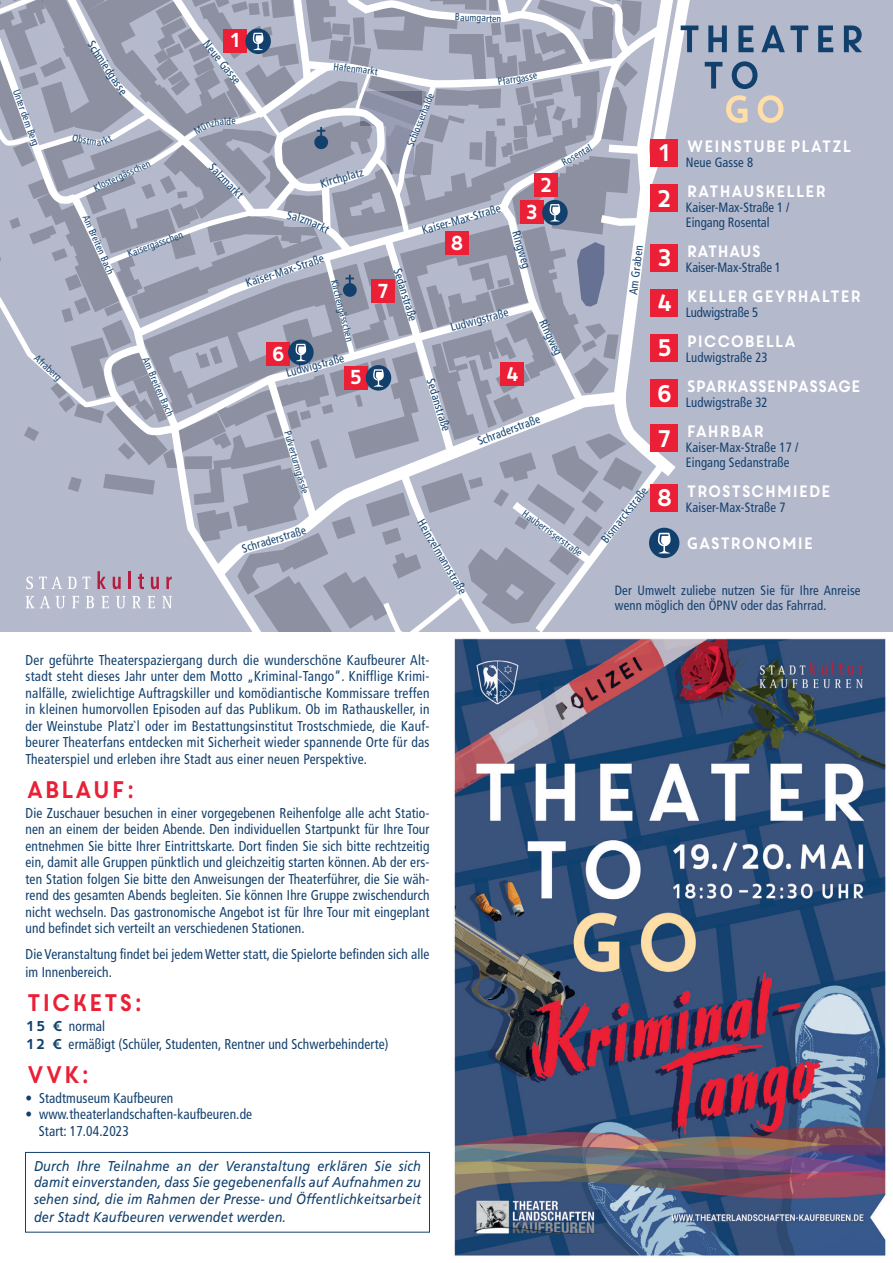
<style>
.page{position:relative;width:893px;height:1263px;background:#fff}
.page>*{position:absolute;margin:0;border:0;box-sizing:border-box;transform-origin:0 0}
.Zwischenüberschrift{font:24px "Core Circus";letter-spacing:-.075em;color:#eb1f35;scale:.9 1}
.Zwischenüberschrift-2{font:24px "Core Circus";color:#fff;scale:.9 1}
.Zwischenüberschrift-3{font:20.1px "Core Circus";color:#fff;scale:.9 1}
.Zwischenüberschrift-4{font:16.5px "Core Circus";letter-spacing:-.1em;color:#fff;scale:.9 1}
.Zwischenüberschrift-5{font:16.5px "Core Circus";letter-spacing:-.14em;color:#fff;scale:.9 1}
.Fließtext_Blau{font:condensed 14.25px/16.5px "Frutiger";letter-spacing:.01em;color:#12406d;text-align:justify;scale:.94 1}
.Fließtext_Blau-2{font:italic 14.25px/16.5px "Frutiger";letter-spacing:.01em;color:#12406d;text-align:justify;scale:.89 1}
.Text_Karte{font:condensed 13.5px/15px "Frutiger";letter-spacing:.01em;color:#12406d;scale:.94 1}
.Text_Karte-2{font:condensed 13.5px "Frutiger";letter-spacing:-.01em;color:#12406d;scale:.94 1}
.t1{font:condensed 11.7px "Frutiger";color:#12406d;scale:.94 1}
.t2{font:condensed 10.05px "Frutiger";color:#12406d;scale:.94 1}
.s1{font-family:"Core Circus";font-stretch:normal}
</style>
<div class="page">
<img style="left:446px;top:631px;width:447px;height:625px">
<div style="left:0;top:0;width:893px;height:631px;background:#b5b9cc"></div>
<svg style="left:818px;top:26px;width:15px;height:26px"></svg>
<svg style="left:844px;top:26px;width:18px;height:26px"></svg>
<div style="left:25px;top:1152px;width:405px;height:80px;border:1px solid #12406d"></div>
<svg style="left:0;top:0;width:808px;height:631px"></svg>
<p class="t2" style="left:21px;top:87px;width:65px;rotate:70deg">Unter dem Berg</p>
<p class="t2" style="left:40px;top:352px;width:37px;rotate:43deg">Afraberg</p>
<p class="t1" style="left:96px;top:38px;width:67px;rotate:56deg">Schmiedgasse</p>
<p class="t2" style="left:92px;top:183px;width:67px;rotate:-25deg">Klostergässchen</p>
<p class="t2" style="left:91px;top:213px;width:69px;rotate:66deg">Am Breiten Bach</p>
<p class="t2" style="left:126px;top:249px;width:63px;rotate:-20deg">Kaisergässchen</p>
<p class="t2" style="left:151px;top:355px;width:69px;rotate:66deg">Am Breiten Bach</p>
<p class="Zwischenüberschrift-3" style="left:229px;top:27px;width:16px">1</p>
<p class="t1" style="left:211px;top:38px;width:57px;rotate:51deg">Neue Gasse</p>
<p class="t2" style="left:231px;top:115px;width:6px">e</p>
<p class="t1" style="left:216px;top:161px;width:48px;rotate:45deg">Salzmarkt</p>
<p class="t2" style="left:334px;top:60px;width:49px;rotate:7deg">Hafenmarkt</p>
<p class="t1" style="left:319px;top:177px;width:48px;rotate:-16deg">Kirchplatz</p>
<p class="t2" style="left:405px;top:143px;width:61px;rotate:-68deg">Schlosserhalde</p>
<p class="t2" style="left:455px;top:11px;width:51px;rotate:2deg">Baumgarten</p>
<p class="t2" style="left:497px;top:76px;width:43px;rotate:-10deg">Pfarrgasse</p>
<p class="Zwischenüberschrift-3" style="left:539px;top:171px;width:18px">2</p>
<p class="t2" style="left:560px;top:158px;width:36px;rotate:-29deg">Rosental</p>
<p class="Zwischenüberschrift-3" style="left:524px;top:198px;width:18px">3</p>
<p class="t1" style="left:420px;top:224px;width:88px;rotate:-16deg">Kaiser-Max-Straße</p>
<p class="t1" style="left:523px;top:229px;width:42px;rotate:74deg">Ringweg</p>
<p class="Zwischenüberschrift-3" style="left:449px;top:230px;width:19px">8</p>
<p class="t1" style="left:244px;top:277px;width:88px;rotate:-18deg">Kaiser-Max-Straße</p>
<p class="t1" style="left:404px;top:267px;width:59px;rotate:73deg">Sedanstraße</p>
<p class="t2" style="left:340px;top:279px;width:69px;rotate:75deg">Kirchengässchen</p>
<p class="Zwischenüberschrift-3" style="left:376px;top:278px;width:17px">7</p>
<p class="t1" style="left:449px;top:321px;width:65px;rotate:-15deg">Ludwigstraße</p>
<p class="t1" style="left:549px;top:317px;width:42px;rotate:64deg">Ringweg</p>
<p class="Zwischenüberschrift-3" style="left:271px;top:340px;width:19px">6</p>
<p class="t1" style="left:285px;top:366px;width:65px;rotate:-15deg">Ludwigstraße</p>
<p class="Zwischenüberschrift-3" style="left:348px;top:364px;width:18px">5</p>
<p class="Zwischenüberschrift-3" style="left:505px;top:360px;width:18px">4</p>
<p class="t1" style="left:437px;top:377px;width:59px;rotate:73deg">Sedanstraße</p>
<p class="t1" style="left:476px;top:435px;width:72px;rotate:-21deg">Schraderstraße</p>
<p class="t2" style="left:293px;top:429px;width:71px;rotate:74deg">Pulverturmgässle</p>
<p class="t1" style="left:240px;top:542px;width:72px;rotate:-17deg">Schraderstraße</p>
<p class="t1" style="left:426px;top:517px;width:92px;rotate:59deg">Heinzelmannstraße</p>
<p class="t2" style="left:527px;top:508px;width:77px;rotate:36deg">Hauberrisserstraße</p>
<p class="Zwischenüberschrift-4" style="left:686px;top:135px;width:187px">WEINSTUBE PLATZL</p>
<p class="Text_Karte" style="left:686px;top:155px;width:73px">Neue Gasse 8</p>
<p class="Zwischenüberschrift-4" style="left:686px;top:180px;width:158px">RATHAUSKELLER</p>
<p class="Text_Karte" style="left:686px;top:200px;width:112px">Kaiser-Max-Straße 1 /</p>
<p class="Text_Karte" style="left:686px;top:215px;width:90px">Eingang Rosental</p>
<p class="Zwischenüberschrift-5" style="left:686px;top:240px;width:86px">RATHAUS</p>
<p class="Text_Karte-2" style="left:686px;top:259px;width:103px">Kaiser-Max-Straße 1</p>
<p class="Zwischenüberschrift-4" style="left:686px;top:285px;width:197px">KELLER GEYRHALTER</p>
<p class="Text_Karte-2" style="left:686px;top:304px;width:78px">Ludwigstraße 5</p>
<p class="Zwischenüberschrift-4" style="left:686px;top:330px;width:125px">PICCOBELLA</p>
<p class="Text_Karte" style="left:686px;top:350px;width:89px">Ludwigstraße 23</p>
<p class="Zwischenüberschrift-5" style="left:686px;top:375px;width:197px">SPARKASSENPASSAGE</p>
<p class="Text_Karte" style="left:686px;top:395px;width:89px">Ludwigstraße 32</p>
<p class="Zwischenüberschrift-4" style="left:686px;top:420px;width:89px">FAHRBAR</p>
<p class="Text_Karte" style="left:686px;top:440px;width:121px">Kaiser-Max-Straße 17 /</p>
<p class="Text_Karte" style="left:686px;top:455px;width:112px">Eingang Sedanstraße</p>
<p class="Zwischenüberschrift-4" style="left:686px;top:480px;width:164px">TROSTSCHMIEDE</p>
<p class="Text_Karte" style="left:686px;top:500px;width:108px">Kaiser-Max-Straße 7</p>
<p class="Zwischenüberschrift-4" style="left:686px;top:532px;width:144px">GASTRONOMIE</p>
<p class="Text_Karte" style="left:615px;top:583px;width:263px">Der Umwelt zuliebe nutzen Sie für Ihre Anreise wenn möglich den ÖPNV oder das Fahrrad.</p>
<p class="Zwischenüberschrift-2" style="left:657px;top:136px;width:19px">1</p>
<p class="Zwischenüberschrift-2" style="left:656px;top:182px;width:21px">2</p>
<p class="t1" style="left:626px;top:294px;width:55px;rotate:-83deg">Am Graben</p>
<p class="Zwischenüberschrift-2" style="left:655px;top:241px;width:21px">3</p>
<p class="Zwischenüberschrift-2" style="left:655px;top:286px;width:22px">4</p>
<p class="Zwischenüberschrift-2" style="left:655px;top:332px;width:22px">5</p>
<p class="Zwischenüberschrift-2" style="left:655px;top:377px;width:22px">6</p>
<p class="Zwischenüberschrift-2" style="left:656px;top:422px;width:20px">7</p>
<p class="t1" style="left:598px;top:537px;width:73px;rotate:-52deg">Bismarckstraße</p>
<p class="Zwischenüberschrift-2" style="left:655px;top:481px;width:22px">8</p>
<p class="Fließtext_Blau" style="left:26px;top:651px;width:431px">Der geführte Theaterspaziergang durch die wunderschöne Kaufbeurer Alt&shy;stadt steht dieses Jahr unter dem Motto „Kriminal-Tango“. Knifflige Krimi&shy;nalfälle, zwielichtige Auftragskiller und komödiantische Kommissare treffen in kleinen humorvollen Episoden auf das Publikum. Ob im Rathauskeller, in der Weinstube Platz`l oder im Bestattungsinstitut Trostschmiede, die Kauf&shy;beurer Theaterfans entdecken mit Sicherheit wieder spannende Orte für das Theaterspiel und erleben ihre Stadt aus einer neuen Perspektive.</p>
<p class="Zwischenüberschrift" style="left:26px;top:773px;width:125px">ABLAUF:</p>
<p class="Fließtext_Blau" style="left:26px;top:804px;width:431px">Die Zuschauer besuchen in einer vorgegebenen Reihenfolge alle acht Statio&shy;nen an einem der beiden Abende. Den individuellen Startpunkt für Ihre Tour entnehmen Sie bitte Ihrer Eintrittskarte. Dort finden Sie sich bitte rechtzeitig ein, damit alle Gruppen pünktlich und gleichzeitig starten können. Ab der ers&shy;ten Station folgen Sie bitte den Anweisungen der Theaterführer, die Sie wäh&shy;rend des gesamten Abends begleiten. Sie können Ihre Gruppe zwischendurch nicht wechseln. Das gastronomische Angebot ist für Ihre Tour mit eingeplant und befindet sich verteilt an verschiedenen Stationen.</p>
<p class="Fließtext_Blau" style="left:26px;top:945px;width:431px;line-height:18px">Die Veranstaltung findet bei jedem Wetter statt, die Spielorte befinden sich alle im Innenbereich.</p>
<p class="Zwischenüberschrift" style="left:26px;top:986px;width:134px">TICKETS:</p>
<p class="Fließtext_Blau" style="left:26px;top:1017px;width:86px"><span class="s1">15 €</span> normal</p>
<p class="Fließtext_Blau" style="left:26px;top:1035px;width:388px"><span class="s1">12 €</span> ermäßigt (Schüler, Studenten, Rentner und Schwerbehinderte)</p>
<p class="Zwischenüberschrift" style="left:26px;top:1058px;width:75px">VVK:</p>
<p class="Fließtext_Blau" style="left:26px;top:1089px;width:159px">• Stadtmuseum Kaufbeuren</p>
<p class="Fließtext_Blau" style="left:26px;top:1106px;width:243px">• www.theaterlandschaften-kaufbeuren.de</p>
<p class="Fließtext_Blau" style="left:39px;top:1122px;width:97px">Start: 17.04.2023</p>
<p class="Fließtext_Blau-2" style="left:34px;top:1157px;width:436px">Durch Ihre Teilnahme an der Veranstaltung erklären Sie sich damit einverstanden, dass Sie gegebenenfalls auf Aufnahmen zu sehen sind, die im Rahmen der Presse- und Öffentlichkeitsarbeit</p>
<p class="Fließtext_Blau-2" style="left:34px;top:1208px;width:285px">der Stadt Kaufbeuren verwendet werden.</p>
</div>
